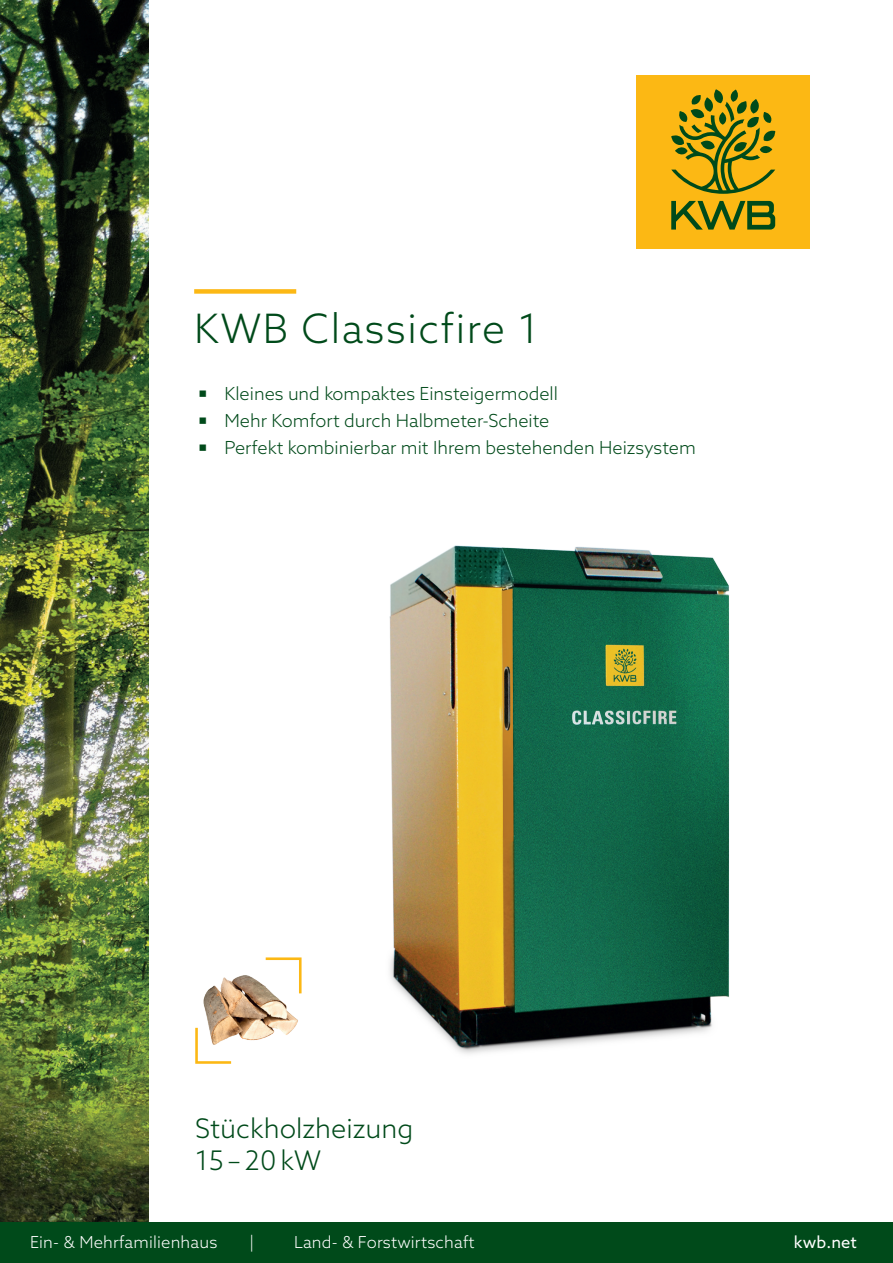
<style>
.page{position:relative;width:893px;height:1263px;background:#fff}
.page>*{position:absolute;margin:0;border:0;box-sizing:border-box;transform-origin:0 0}
.t1{font:300 40.5px "Azo Sans";letter-spacing:.04em;color:#004a1a}
.t2{font:300 27px/32.4px "Azo Sans";color:#004a1a}
.t3{font:300 18px/27px "Azo Sans";color:#004a1a}
.t4{font:300 16.5px "Azo Sans";letter-spacing:.01em;color:#fff}
.t5{font:16.5px "Azo Sans";letter-spacing:.01em;color:#fff}
</style>
<div class="page">
<div style="left:194px;top:289px;width:102px;height:5px;background:#fcb814"></div>
<img style="left:0;top:0;width:149px;height:1222px">
<div style="left:0;top:1222px;width:893px;height:41px;background:#004a1a"></div>
<svg style="left:195px;top:1027px;width:37px;height:37px"></svg>
<svg style="left:265px;top:957px;width:37px;height:37px"></svg>
<img style="left:198px;top:973px;width:102px;height:72px">
<img style="left:389px;top:545px;width:341px;height:509px">
<div style="left:636px;top:75px;width:174px;height:174px;background:#fcb814"></div>
<svg style="left:671px;top:89px;width:105px;height:105px"></svg>
<svg style="left:671px;top:201px;width:104px;height:29px"></svg>
<h1 class="t1" style="left:194px;top:303px;width:346px">KWB Classicfire 1</h1>
<p class="t3" style="left:224px;top:380px;width:473px">Kleines und kompaktes Einsteigermodell<br>Mehr Komfort durch Halbmeter-Scheite<br>Perfekt kombinierbar mit Ihrem bestehenden Heizsystem</p>
<h2 class="t2" style="left:195px;top:1111px;width:220px">Stückholzheizung<br>15–20kW</h2>
<p class="t4" style="left:30px;top:1232px;width:189px">Ein- &amp; Mehrfamilienhaus</p>
<p class="t4" style="left:249px;top:1232px;width:7px">|</p>
<p class="t4" style="left:294px;top:1232px;width:182px">Land- &amp; Forstwirtschaft</p>
<p class="t5" style="left:794px;top:1232px;width:65px">kwb.net</p>
</div>
